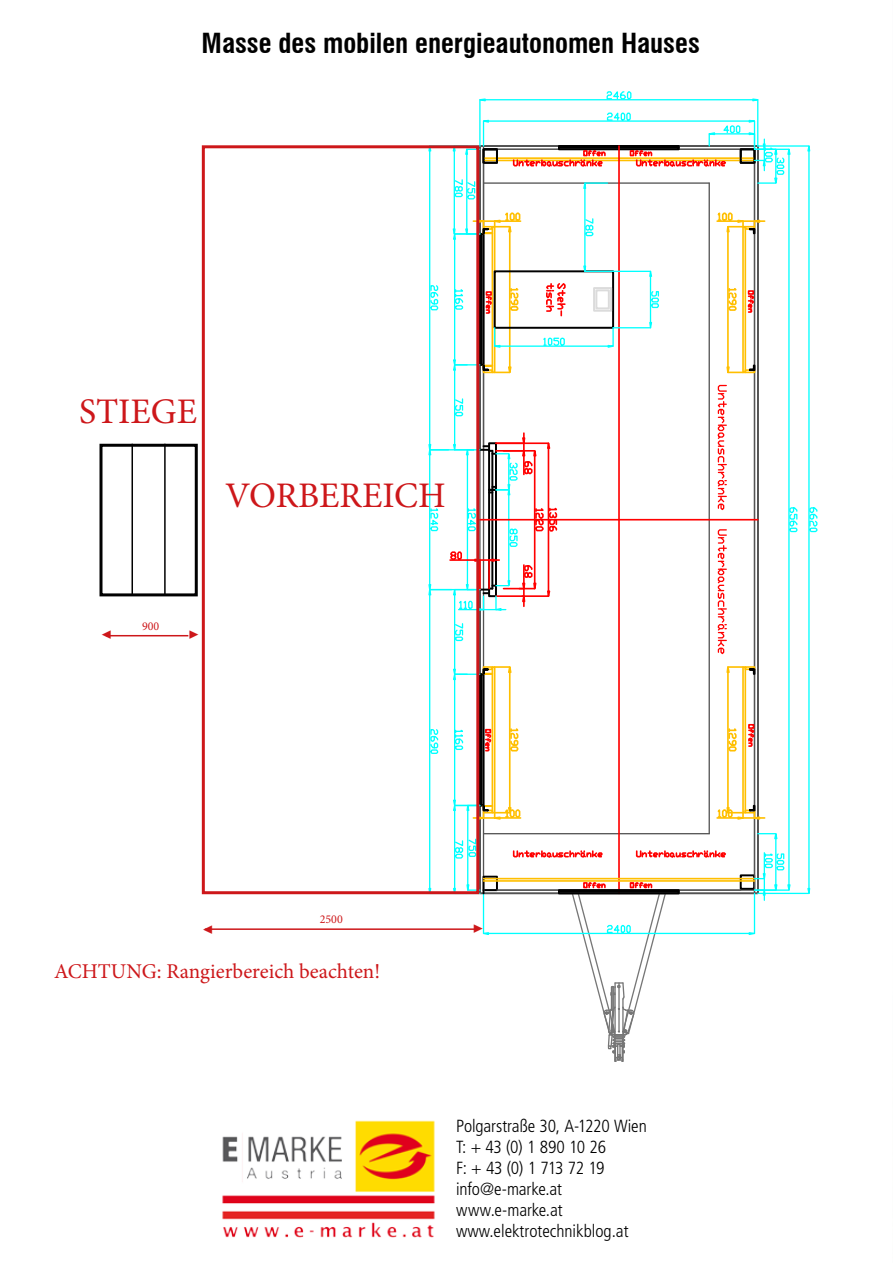
<style>
.page{position:relative;width:893px;height:1263px;background:#fff}
.page>*{position:absolute;margin:0;border:0;box-sizing:border-box;transform-origin:0 0}
.t1{font:36px "Minion Pro";color:#cd171a}
.t2{font:700 condensed 27px "Swiss 721 BT";color:#000}
.t3{font:21px "Minion Pro";color:#cd171a}
.t4{font:18px "Minion Pro";color:#cd171a}
.t5{font:300 condensed 17.55px/21px "Frutiger LT Std";letter-spacing:-.005em;color:#000}
.t6{font:12px "Minion Pro";color:#cd171a}
</style>
<div class="page">
<hr style="left:788px;top:154px;width:2px;height:731px;background:#0ff">
<svg style="left:788px;top:507px;width:10px;height:26px"></svg>
<svg style="left:479px;top:145px;width:280px;height:750px"></svg>
<hr style="left:754px;top:146px;width:1px;height:747px;background:#545454">
<hr style="left:709px;top:183px;width:1px;height:651px;background:#545454">
<hr style="left:497px;top:889px;width:244px;height:2px;background:#545454">
<hr style="left:483px;top:833px;width:226px;height:1px;background:#545454">
<hr style="left:483px;top:146px;width:1px;height:444px;background:#545454">
<hr style="left:483px;top:149px;width:271px;height:1px;background:#545454">
<hr style="left:483px;top:182px;width:226px;height:2px;background:#545454">
<hr style="left:483px;top:160px;width:271px;height:1px;background:#ffbf00">
<hr style="left:483px;top:157px;width:271px;height:2px;background:#ffbf00">
<div style="left:482px;top:148px;width:16px;height:16px;border:2px solid #000"></div>
<div style="left:740px;top:148px;width:15px;height:16px;border:2px solid #000"></div>
<hr style="left:483px;top:893px;width:1px;height:40px;background:#0ff">
<hr style="left:754px;top:893px;width:1px;height:40px;background:#0ff">
<hr style="left:488px;top:933px;width:261px;height:1px;background:#0ff">
<svg style="left:482px;top:931px;width:8px;height:4px"></svg>
<svg style="left:748px;top:931px;width:8px;height:4px"></svg>
<hr style="left:758px;top:145px;width:51px;height:2px;background:#0ff">
<hr style="left:758px;top:893px;width:51px;height:1px;background:#0ff">
<hr style="left:808px;top:151px;width:2px;height:737px;background:#0ff">
<svg style="left:806px;top:145px;width:5px;height:7px"></svg>
<svg style="left:806px;top:887px;width:5px;height:8px"></svg>
<svg style="left:808px;top:507px;width:10px;height:26px"></svg>
<hr style="left:488px;top:120px;width:261px;height:2px;background:#0ff">
<hr style="left:479px;top:100px;width:2px;height:46px;background:#0ff">
<hr style="left:757px;top:100px;width:1px;height:46px;background:#0ff">
<hr style="left:485px;top:99px;width:268px;height:1px;background:#0ff">
<svg style="left:479px;top:98px;width:8px;height:4px"></svg>
<svg style="left:751px;top:98px;width:8px;height:4px"></svg>
<svg style="left:605px;top:91px;width:27px;height:10px"></svg>
<div style="left:479px;top:233px;width:5px;height:133px;border:2px solid #000"></div>
<hr style="left:454px;top:151px;width:1px;height:78px;background:#0ff">
<hr style="left:466px;top:154px;width:1px;height:75px;background:#0ff">
<svg style="left:465px;top:119px;width:31px;height:37px"></svg>
<svg style="left:453px;top:178px;width:22px;height:22px"></svg>
<hr style="left:455px;top:233px;width:25px;height:2px;background:#0ff">
<hr style="left:454px;top:239px;width:1px;height:121px;background:#0ff">
<svg style="left:452px;top:225px;width:5px;height:17px"></svg>
<svg style="left:455px;top:288px;width:9px;height:22px"></svg>
<hr style="left:454px;top:370px;width:1px;height:75px;background:#0ff">
<svg style="left:455px;top:398px;width:9px;height:19px"></svg>
<hr style="left:429px;top:151px;width:1px;height:294px;background:#0ff">
<svg style="left:429px;top:284px;width:10px;height:27px"></svg>
<hr style="left:429px;top:595px;width:1px;height:293px;background:#0ff">
<svg style="left:428px;top:887px;width:4px;height:8px"></svg>
<svg style="left:429px;top:728px;width:10px;height:27px"></svg>
<hr style="left:481px;top:234px;width:1px;height:131px;background:#000">
<hr style="left:618px;top:146px;width:2px;height:747px;background:#f00">
<div style="left:492px;top:226px;width:3px;height:147px;border:2px solid #ffbf00"></div>
<hr style="left:509px;top:232px;width:2px;height:135px;background:#ffbf00">
<svg style="left:510px;top:286px;width:12px;height:26px"></svg>
<hr style="left:483px;top:878px;width:271px;height:1px;background:#ffbf00">
<hr style="left:483px;top:880px;width:271px;height:2px;background:#ffbf00">
<div style="left:742px;top:226px;width:4px;height:147px;border:2px solid #ffbf00"></div>
<hr style="left:727px;top:232px;width:2px;height:135px;background:#ffbf00">
<svg style="left:727px;top:286px;width:13px;height:26px"></svg>
<div style="left:742px;top:666px;width:4px;height:147px;border:2px solid #ffbf00"></div>
<hr style="left:727px;top:672px;width:2px;height:136px;background:#ffbf00">
<svg style="left:727px;top:727px;width:12px;height:25px"></svg>
<div style="left:492px;top:666px;width:3px;height:147px;border:2px solid #ffbf00"></div>
<hr style="left:509px;top:672px;width:2px;height:136px;background:#ffbf00">
<svg style="left:510px;top:727px;width:11px;height:25px"></svg>
<hr style="left:775px;top:839px;width:1px;height:46px;background:#0ff">
<hr style="left:714px;top:133px;width:35px;height:2px;background:#0ff">
<svg style="left:748px;top:119px;width:43px;height:71px"></svg>
<svg style="left:754px;top:852px;width:37px;height:48px"></svg>
<div style="left:494px;top:270px;width:120px;height:59px;border:2px solid #000"></div>
<hr style="left:613px;top:271px;width:37px;height:1px;background:#0ff">
<hr style="left:613px;top:327px;width:37px;height:1px;background:#0ff">
<hr style="left:650px;top:276px;width:1px;height:46px;background:#0ff">
<svg style="left:648px;top:263px;width:5px;height:15px"></svg>
<svg style="left:648px;top:321px;width:5px;height:15px"></svg>
<svg style="left:651px;top:290px;width:9px;height:19px"></svg>
<hr style="left:585px;top:182px;width:22px;height:2px;background:#0ff">
<hr style="left:584px;top:188px;width:1px;height:78px;background:#0ff">
<svg style="left:582px;top:265px;width:31px;height:15px"></svg>
<svg style="left:582px;top:175px;width:5px;height:15px"></svg>
<svg style="left:584px;top:218px;width:10px;height:19px"></svg>
<hr style="left:500px;top:345px;width:108px;height:2px;background:#0ff">
<svg style="left:486px;top:328px;width:15px;height:21px"></svg>
<svg style="left:607px;top:328px;width:14px;height:21px"></svg>
<svg style="left:542px;top:335px;width:23px;height:12px"></svg>
<hr style="left:480px;top:519px;width:278px;height:1px;background:#f00">
<svg style="left:545px;top:281px;width:21px;height:35px"></svg>
<div style="left:479px;top:673px;width:5px;height:133px;border:2px solid #000"></div>
<hr style="left:454px;top:810px;width:1px;height:78px;background:#0ff">
<hr style="left:467px;top:810px;width:1px;height:75px;background:#0ff">
<svg style="left:452px;top:883px;width:32px;height:18px"></svg>
<svg style="left:455px;top:838px;width:20px;height:21px"></svg>
<hr style="left:454px;top:679px;width:1px;height:121px;background:#0ff">
<svg style="left:455px;top:728px;width:9px;height:23px"></svg>
<hr style="left:454px;top:595px;width:1px;height:74px;background:#0ff">
<svg style="left:455px;top:622px;width:9px;height:20px"></svg>
<hr style="left:481px;top:674px;width:1px;height:131px;background:#000">
<svg style="left:635px;top:849px;width:93px;height:10px"></svg>
<svg style="left:512px;top:849px;width:92px;height:10px"></svg>
<svg style="left:428px;top:433px;width:132px;height:179px"></svg>
<svg style="left:747px;top:290px;width:7px;height:24px"></svg>
<svg style="left:747px;top:724px;width:8px;height:24px"></svg>
<svg style="left:484px;top:729px;width:8px;height:23px"></svg>
<svg style="left:485px;top:291px;width:8px;height:24px"></svg>
<svg style="left:512px;top:112px;width:229px;height:56px"></svg>
<svg style="left:571px;top:881px;width:96px;height:181px"></svg>
<div style="left:558px;top:889px;width:122px;height:5px;border:2px solid #000"></div>
<hr style="left:559px;top:891px;width:120px;height:2px;background:#000">
<svg style="left:717px;top:363px;width:39px;height:148px"></svg>
<svg style="left:716px;top:208px;width:49px;height:27px"></svg>
<svg style="left:717px;top:529px;width:39px;height:147px"></svg>
<svg style="left:716px;top:804px;width:62px;height:36px"></svg>
<svg style="left:453px;top:356px;width:60px;height:25px"></svg>
<svg style="left:464px;top:209px;width:57px;height:33px"></svg>
<svg style="left:453px;top:658px;width:60px;height:24px"></svg>
<svg style="left:453px;top:797px;width:68px;height:24px"></svg>
<div style="left:593px;top:287px;width:19px;height:25px;border:2px solid #dbdbdb"></div>
<div style="left:595px;top:289px;width:15px;height:20px;border:2px solid #dbdbdb"></div>
<img style="left:222px;top:1120px;width:213px;height:118px">
<div style="left:202px;top:145px;width:277px;height:749px;border:3px solid #cd171a"></div>
<hr style="left:205px;top:928px;width:274px;height:2px;background:#cd171a">
<div style="left:99px;top:444px;width:99px;height:152px;border:3px solid #000"></div>
<hr style="left:131px;top:444px;width:2px;height:152px;background:#000">
<hr style="left:164px;top:444px;width:2px;height:152px;background:#000">
<hr style="left:106px;top:635px;width:82px;height:1px;background:#cd171a">
<h2 class="t2" style="left:202px;top:27px;width:500px">Masse des mobilen energieautonomen Hauses</h2>
<h1 class="t1" style="left:79px;top:387px;width:119px">STIEGE</h1>
<h1 class="t1" style="left:225px;top:471px;width:222px">VORBEREICH</h1>
<p class="t4" style="left:112px;top:648px;width:12px;rotate:-180deg">▶</p>
<p class="t6" style="left:142px;top:618px;width:19px">900</p>
<p class="t4" style="left:199px;top:648px;width:12px;rotate:-180deg">◀</p>
<p class="t4" style="left:213px;top:942px;width:12px;rotate:-180deg">▶</p>
<p class="t6" style="left:320px;top:911px;width:25px">2500</p>
<p class="t3" style="left:54px;top:958px;width:328px">ACHTUNG: Rangierbereich beachten!</p>
<p class="t4" style="left:483px;top:941px;width:12px;rotate:-180deg">◀</p>
<p class="t5" style="left:456px;top:1115px;width:192px">Polgarstraße 30, A-1220 Wien<br>T: + 43 (0) 1 890 10 26<br>F: + 43 (0) 1 713 72 19 info@e-marke.at www.e-marke.at www.elektrotechnikblog.at</p>
</div>
